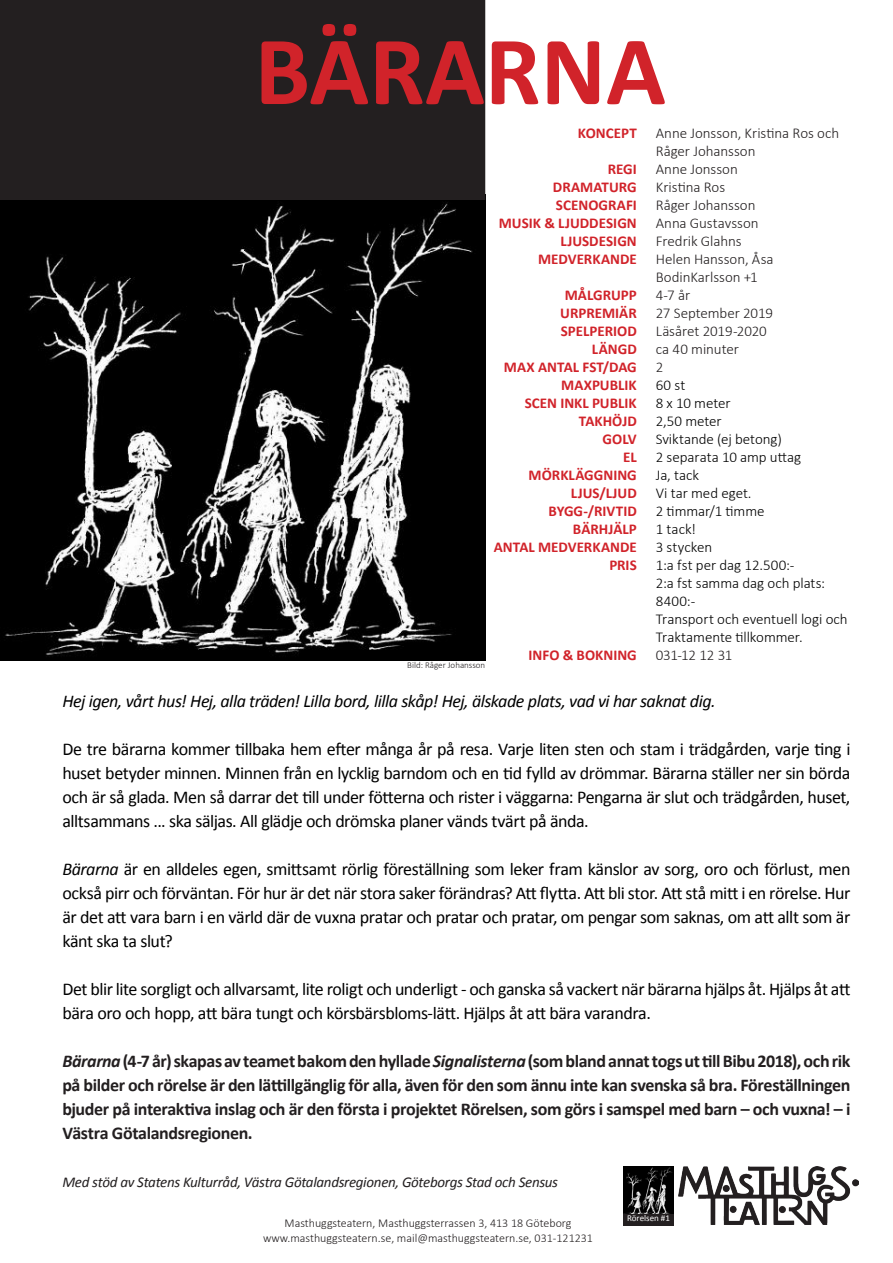
<style>
.page{position:relative;width:893px;height:1263px;background:#fff}
.page>*{position:absolute;margin:0;border:0;box-sizing:border-box;transform-origin:0 0}
.t1{font:700 99px "Calibri";color:#d1232a}
.t2{font:18px/24px "Calibri";letter-spacing:-.025em;color:#000;text-align:justify}
.t3{font:700 18px/24px "Calibri";letter-spacing:-.02em;color:#231f20;text-align:justify}
.t4{font:italic 18px "Calibri";letter-spacing:-.025em;color:#000}
.t5{font:700 15px/18px "Calibri";color:#d1232a}
.t6{font:300 15px/18px "Calibri";letter-spacing:-.005em;color:#000}
.t7{font:300 15px/18px "Calibri";letter-spacing:-.005em;color:#231f20}
.t8{font:italic 15px "Calibri";letter-spacing:-.02em;color:#231f20}
.t9{font:300 12px "Calibri";color:#231f20}
.t10{font:300 9px "Calibri";color:#231f20}
.t11{font:9px "Calibri";color:#fff}
.s1{font-style:italic}
</style>
<div class="page">
<img style="left:1px;top:200px;width:484px;height:461px">
<img style="left:679px;top:1167px;width:180px;height:57px">
<div style="left:0;top:0;width:484px;height:199px;background:#231f20"></div>
<div style="left:0;top:0;width:485px;height:200px;border:2px solid #231f20"></div>
<img style="left:624px;top:1167px;width:50px;height:47px">
<div style="left:623px;top:1214px;width:51px;height:12px;background:#231f20"></div>
<p class="t1" style="left:255px;top:8px;width:413px">BÄRARNA</p>
<p class="t5" style="left:578px;top:124px;width:61px">KONCEPT</p>
<p class="t5" style="left:608px;top:160px;width:31px">REGI</p>
<p class="t5" style="left:553px;top:178px;width:85px">DRAMATURG</p>
<p class="t5" style="left:556px;top:196px;width:82px">SCENOGRAFI</p>
<p class="t5" style="left:499px;top:214px;width:139px">MUSIK &amp; LJUDDESIGN</p>
<p class="t5" style="left:560px;top:232px;width:78px">LJUSDESIGN</p>
<p class="t5" style="left:538px;top:250px;width:100px">MEDVERKANDE</p>
<p class="t5" style="left:565px;top:286px;width:74px">MÅLGRUPP</p>
<p class="t5" style="left:560px;top:304px;width:78px">URPREMIÄR<br>SPELPERIOD</p>
<p class="t5" style="left:592px;top:340px;width:46px">LÄNGD</p>
<p class="t5" style="left:504px;top:358px;width:134px">MAX ANTAL FST/DAG</p>
<p class="t5" style="left:561px;top:376px;width:77px">MAXPUBLIK</p>
<p class="t5" style="left:525px;top:394px;width:114px">SCEN INKL PUBLIK</p>
<p class="t5" style="left:579px;top:412px;width:60px">TAKHÖJD</p>
<p class="t5" style="left:603px;top:430px;width:36px">GOLV</p>
<p class="t5" style="left:623px;top:448px;width:15px">EL</p>
<p class="t5" style="left:529px;top:466px;width:110px">MÖRKLÄGGNING</p>
<p class="t5" style="left:571px;top:484px;width:67px">LJUS/LJUD</p>
<p class="t5" style="left:548px;top:502px;width:90px">BYGG-/RIVTID</p>
<p class="t5" style="left:573px;top:520px;width:65px">BÄRHJÄLP</p>
<p class="t5" style="left:494px;top:538px;width:145px">ANTAL MEDVERKANDE</p>
<p class="t5" style="left:609px;top:556px;width:29px">PRIS</p>
<p class="t10" style="left:407px;top:659px;width:80px">Bild: Råger Johansson</p>
<p class="t5" style="left:529px;top:646px;width:110px">INFO &amp; BOKNING</p>
<p class="t7" style="left:656px;top:124px;width:185px">Anne Jonsson, Kristina Ros och<br>Råger Johansson</p>
<p class="t7" style="left:656px;top:160px;width:84px">Anne Jonsson</p>
<p class="t7" style="left:656px;top:178px;width:71px">Kristina Ros</p>
<p class="t7" style="left:656px;top:196px;width:104px">Råger Johansson<br>Anna Gustavsson</p>
<p class="t7" style="left:656px;top:232px;width:87px">Fredrik Glahns</p>
<p class="t7" style="left:656px;top:250px;width:119px">Helen Hansson, Åsa<br>BodinKarlsson +1</p>
<p class="t7" style="left:656px;top:286px;width:36px">4-7 år</p>
<p class="t7" style="left:656px;top:304px;width:119px">27 September 2019</p>
<p class="t7" style="left:656px;top:322px;width:112px">Läsåret 2019-2020</p>
<p class="t7" style="left:656px;top:340px;width:85px">ca 40 minuter</p>
<p class="t7" style="left:656px;top:358px;width:9px">2</p>
<p class="t6" style="left:656px;top:376px;width:31px">60 st</p>
<p class="t6" style="left:656px;top:394px;width:76px">8 x 10 meter</p>
<p class="t6" style="left:656px;top:412px;width:67px">2,50 meter</p>
<p class="t6" style="left:656px;top:430px;width:128px">Sviktande (ej betong)</p>
<p class="t6" style="left:656px;top:448px;width:147px">2 separata 10 amp uttag</p>
<p class="t6" style="left:656px;top:466px;width:45px">Ja, tack</p>
<p class="t6" style="left:656px;top:484px;width:97px">Vi tar med eget.</p>
<p class="t6" style="left:656px;top:502px;width:110px">2 timmar/1 timme</p>
<p class="t6" style="left:656px;top:520px;width:58px">1 tack!<br>3 stycken</p>
<p class="t6" style="left:656px;top:556px;width:140px">1:a fst per dag 12.500:-</p>
<p class="t6" style="left:656px;top:574px;width:171px">2:a fst samma dag och plats:</p>
<p class="t6" style="left:656px;top:592px;width:41px">8400:-</p>
<p class="t6" style="left:656px;top:610px;width:193px">Transport och eventuell logi och<br>Traktamente tillkommer.</p>
<p class="t7" style="left:656px;top:646px;width:78px">031-12 12 31</p>
<p class="t4" style="left:62px;top:688px;width:655px">Hej igen, vårt hus! Hej, alla träden! Lilla bord, lilla skåp! Hej, älskade plats, vad vi har saknat dig.</p>
<p class="t2" style="left:62px;top:737px;width:790px">De tre bärarna kommer tillbaka hem efter många år på resa. Varje liten sten och stam i trädgården, varje ting i huset betyder minnen. Minnen från en lycklig barndom och en tid fylld av drömmar. Bärarna ställer ner sin börda och är så glada. Men så darrar det till under fötterna och rister i väggarna: Pengarna är slut och trädgården, huset, alltsammans ... ska säljas. All glädje och drömska planer vänds tvärt på ända.</p>
<p class="t2" style="left:62px;top:857px;width:790px"><span class="s1">Bärarna</span> är en alldeles egen, smittsamt rörlig föreställning som leker fram känslor av sorg, oro och förlust, men också pirr och förväntan. För hur är det när stora saker förändras? Att flytta. Att bli stor. Att stå mitt i en rörelse. Hur är det att vara barn i en värld där de vuxna pratar och pratar och pratar, om pengar som saknas, om att allt som är känt ska ta slut?</p>
<p class="t2" style="left:62px;top:977px;width:790px">Det blir lite sorgligt och allvarsamt, lite roligt och underligt - och ganska så vackert när bärarna hjälps åt. Hjälps åt att bära oro och hopp, att bära tungt och körsbärsbloms-lätt. Hjälps åt att bära varandra.</p>
<p class="t3" style="left:62px;top:1049px;width:790px"><span class="s1">Bärarna</span> (4-7 år) skapas av teamet bakom den hyllade <span class="s1">Signalisterna</span> (som bland annat togs ut till Bibu 2018), och rik på bilder och rörelse är den lättillgänglig för alla, även för den som ännu inte kan svenska så bra. Föreställningen bjuder på interaktiva inslag och är den första i projektet Rörelsen, som görs i samspel med barn – och vuxna! – i Västra Götalandsregionen.</p>
<p class="t8" style="left:62px;top:1171px;width:497px">Med stöd av Statens Kulturråd, Västra Götalandsregionen, Göteborgs Stad och Sensus</p>
<p class="t9" style="left:285px;top:1216px;width:288px">Masthuggsteatern, Masthuggsterrassen 3, 413 18 Göteborg</p>
<p class="t9" style="left:263px;top:1230px;width:331px">www.masthuggsteatern.se, mail@masthuggsteatern.se, 031-121231</p>
<p class="t11" style="left:627px;top:1212px;width:44px">Rörelsen #1</p>
</div>
